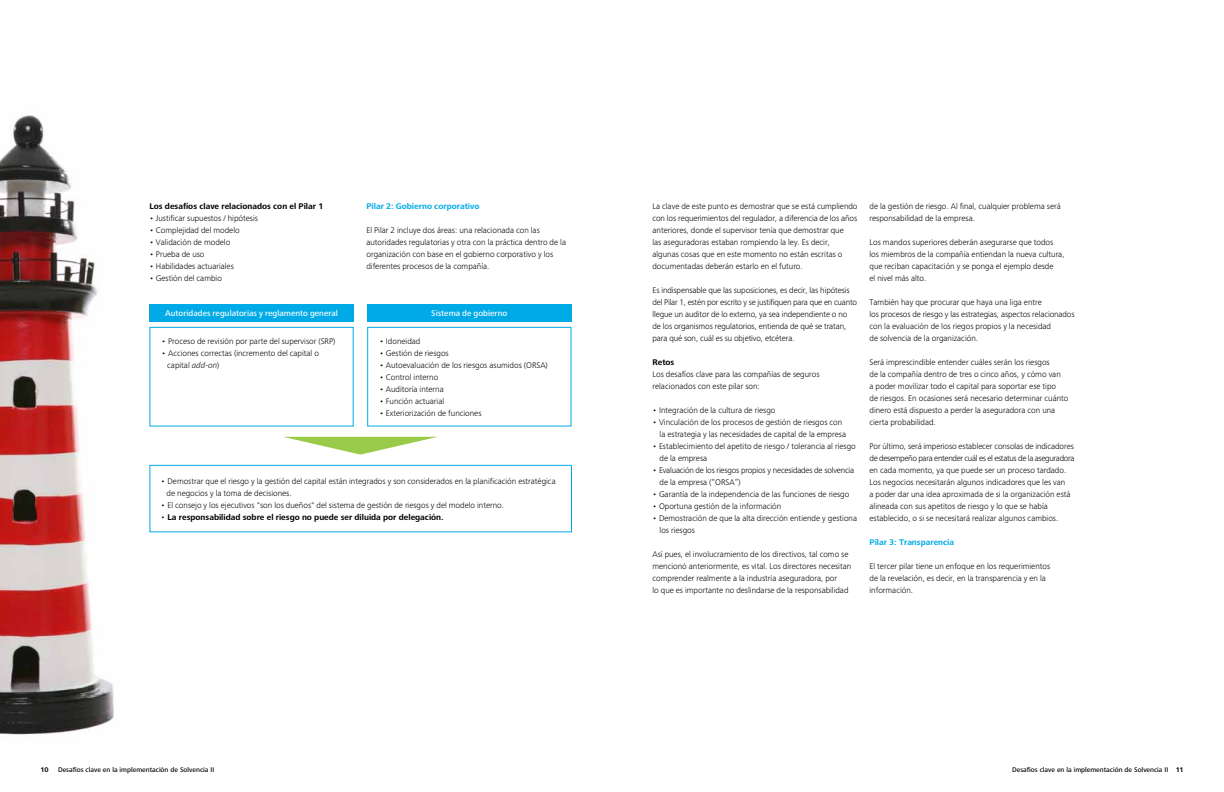
<style>
.page{position:relative;width:1224px;height:792px;background:#fff}
.page>*{position:absolute;margin:0;border:0;box-sizing:border-box;transform-origin:0 0}
.t1{font:300 8.5px/12px "Frutiger Next Pro";color:#000}
.t2{font:700 8.5px "Frutiger Next Pro";color:#000}
.t3{font:300 8.5px/12px "Frutiger Next Pro";letter-spacing:-.02em;color:#000}
.t4{font:500 8.5px "Frutiger Next Pro";letter-spacing:.005em;color:#fff}
.t5{font:700 8.5px "Frutiger Next Pro";color:#00aae7}
.t6{font:500 7px "Frutiger Next Pro";color:#000}
.t7{font:700 7px "Frutiger Next Pro";color:#000}
.s1{font-style:italic}
.s2{font-weight:300}
.s3{font-weight:700}
</style>
<div class="page">
<div style="left:149px;top:304px;width:205px;height:17px;background:#00aae7"></div>
<div style="left:367px;top:304px;width:205px;height:17px;background:#00aae7"></div>
<div style="left:150px;top:327px;width:203px;height:99px;border:1px solid #00aae7"></div>
<div style="left:367px;top:327px;width:204px;height:99px;border:1px solid #00aae7"></div>
<div style="left:150px;top:465px;width:422px;height:67px;border:1px solid #00aae7"></div>
<svg style="left:284px;top:437px;width:153px;height:18px"></svg>
<img style="left:0;top:115px;width:114px;height:620px">
<p class="t2" style="left:149px;top:201px;width:175px">Los desafíos clave relacionados con el Pilar 1</p>
<p class="t1" style="left:149px;top:212px;width:110px">• Justificar supuestos / hipótesis</p>
<p class="t1" style="left:149px;top:224px;width:92px">• Complejidad del modelo</p>
<p class="t1" style="left:149px;top:236px;width:82px">• Validación de modelo</p>
<p class="t1" style="left:149px;top:248px;width:57px">• Prueba de uso</p>
<p class="t1" style="left:149px;top:260px;width:86px">• Habilidades actuariales</p>
<p class="t1" style="left:149px;top:272px;width:74px">• Gestión del cambio</p>
<p class="t5" style="left:366px;top:201px;width:115px">Pilar 2: Gobierno corporativo</p>
<p class="t1" style="left:366px;top:224px;width:201px">El Pilar 2 incluye dos áreas: una relacionada con las autoridades regulatorias y otra con la práctica dentro de la organización con base en el gobierno corporativo y los diferentes procesos de la compañía.</p>
<p class="t4" style="left:165px;top:308px;width:174px">Autoridades regulatorias y reglamento general</p>
<p class="t4" style="left:431px;top:308px;width:78px">Sistema de gobierno</p>
<p class="t1" style="left:162px;top:335px;width:175px">• Proceso de revisión por parte del supervisor (SRP)</p>
<p class="t1" style="left:167px;top:347px;width:153px;text-indent:-6px">• Acciones correctas (incremento del capital o capital <span class="s1">add-on</span>)</p>
<p class="t1" style="left:379px;top:335px;width:42px">• Idoneidad</p>
<p class="t1" style="left:379px;top:347px;width:71px">• Gestión de riesgos</p>
<p class="t1" style="left:379px;top:359px;width:170px">• Autoevaluación de los riesgos asumidos (ORSA)</p>
<p class="t1" style="left:379px;top:371px;width:60px">• Control interno</p>
<p class="t1" style="left:379px;top:383px;width:66px">• Auditoría interna</p>
<p class="t1" style="left:379px;top:395px;width:66px">• Función actuarial</p>
<p class="t1" style="left:379px;top:407px;width:104px">• Exteriorización de funciones</p>
<p class="t1" style="left:167px;top:475px;width:391px;text-indent:-6px">• Demostrar que el riesgo y la gestión del capital están integrados y son considerados en la planificación estratégica de negocios y la toma de decisiones.</p>
<p class="t1" style="left:161px;top:499px;width:345px">• El consejo y los ejecutivos "son los dueños" del sistema de gestión de riesgos y del modelo interno.</p>
<p class="t2" style="left:161px;top:512px;width:284px"><span class="s2">•</span> La responsabilidad sobre el riesgo no puede ser diluida por delegación.</p>
<p class="t1" style="left:652px;top:200px;width:207px">La clave de este punto es demostrar que se está cumpliendo con los requerimientos del regulador, a diferencia de los años anteriores, donde el supervisor tenía que demostrar que<br>las aseguradoras estaban rompiendo la ley. Es decir, algunas cosas que en este momento no están escritas o documentadas deberán estarlo en el futuro.</p>
<p class="t1" style="left:652px;top:284px;width:206px">Es indispensable que las suposiciones, es decir, las hipótesis del Pilar 1, estén por escrito y se justifiquen para que en cuanto llegue un auditor de lo externo, ya sea independiente o no de los organismos regulatorios, entienda de qué se tratan, para qué son, cuál es su objetivo, etcétera.</p>
<p class="t2" style="left:652px;top:357px;width:23px">Retos</p>
<p class="t1" style="left:652px;top:368px;width:169px">Los desafíos clave para las compañías de seguros relacionados con este pilar son:</p>
<p class="t1" style="left:652px;top:404px;width:124px">• Integración de la cultura de riesgo</p>
<p class="t1" style="left:660px;top:416px;width:188px;text-indent:-7px">• Vinculación de los procesos de gestión de riesgos con la estrategia y las necesidades de capital de la empresa</p>
<p class="t1" style="left:660px;top:440px;width:198px;text-indent:-7px">• Establecimiento del apetito de riesgo / tolerancia al riesgo de la empresa</p>
<p class="t3" style="left:660px;top:464px;width:196px;text-indent:-7px">• Evaluación de los riesgos propios y necesidades de solvencia de la empresa (“ORSA”)</p>
<p class="t1" style="left:652px;top:488px;width:198px">• Garantía de la independencia de las funciones de riesgo</p>
<p class="t1" style="left:652px;top:500px;width:130px">• Oportuna gestión de la información</p>
<p class="t1" style="left:660px;top:512px;width:199px;text-indent:-7px">• Demostración de que la alta dirección entiende y gestiona los riesgos</p>
<p class="t1" style="left:652px;top:548px;width:200px">Así pues, el involucramiento de los directivos, tal como se mencionó anteriormente, es vital. Los directores necesitan comprender realmente a la industria aseguradora, por<br>lo que es importante no deslindarse de la responsabilidad</p>
<p class="t1" style="left:870px;top:200px;width:193px">de la gestión de riesgo. Al final, cualquier problema será responsabilidad de la empresa.</p>
<p class="t1" style="left:870px;top:236px;width:197px">Los mandos superiores deberán asegurarse que todos los miembros de la compañía entiendan la nueva cultura, que reciban capacitación y se ponga el ejemplo desde<br>el nivel más alto.</p>
<p class="t1" style="left:870px;top:296px;width:207px">También hay que procurar que haya una liga entre<br>los procesos de riesgo y las estrategias, aspectos relacionados con la evaluación de los riegos propios y la necesidad<br>de solvencia de la organización.</p>
<p class="t1" style="left:870px;top:356px;width:200px">Será imprescindible entender cuáles serán los riesgos<br>de la compañía dentro de tres o cinco años, y cómo van<br>a poder movilizar todo el capital para soportar ese tipo<br>de riesgos. En ocasiones será necesario determinar cuánto dinero está dispuesto a perder la aseguradora con una cierta probabilidad.</p>
<p class="t1" style="left:870px;top:440px;width:207px">Por último, será imperioso establecer consolas de indicadores de desempeño para entender cuál es el estatus de la aseguradora en cada momento, ya que puede ser un proceso tardado.<br>Los negocios necesitarán algunos indicadores que les van<br>a poder dar una idea aproximada de si la organización está alineada con sus apetitos de riesgo y lo que se había establecido, o si se necesitará realizar algunos cambios.</p>
<p class="t5" style="left:870px;top:537px;width:86px">Pilar 3: Transparencia</p>
<p class="t1" style="left:870px;top:560px;width:182px">El tercer pilar tiene un enfoque en los requerimientos de la revelación, es decir, en la transparencia y en la información.</p>
<p class="t7" style="left:40px;top:765px;width:10px">10</p>
<p class="t6" style="left:58px;top:765px;width:158px">Desafíos clave en la implementación de Solvencia II</p>
<p class="t6" style="left:1012px;top:765px;width:173px">Desafíos clave en la implementación de Solvencia II <span class="s3">11</span></p>
</div>
